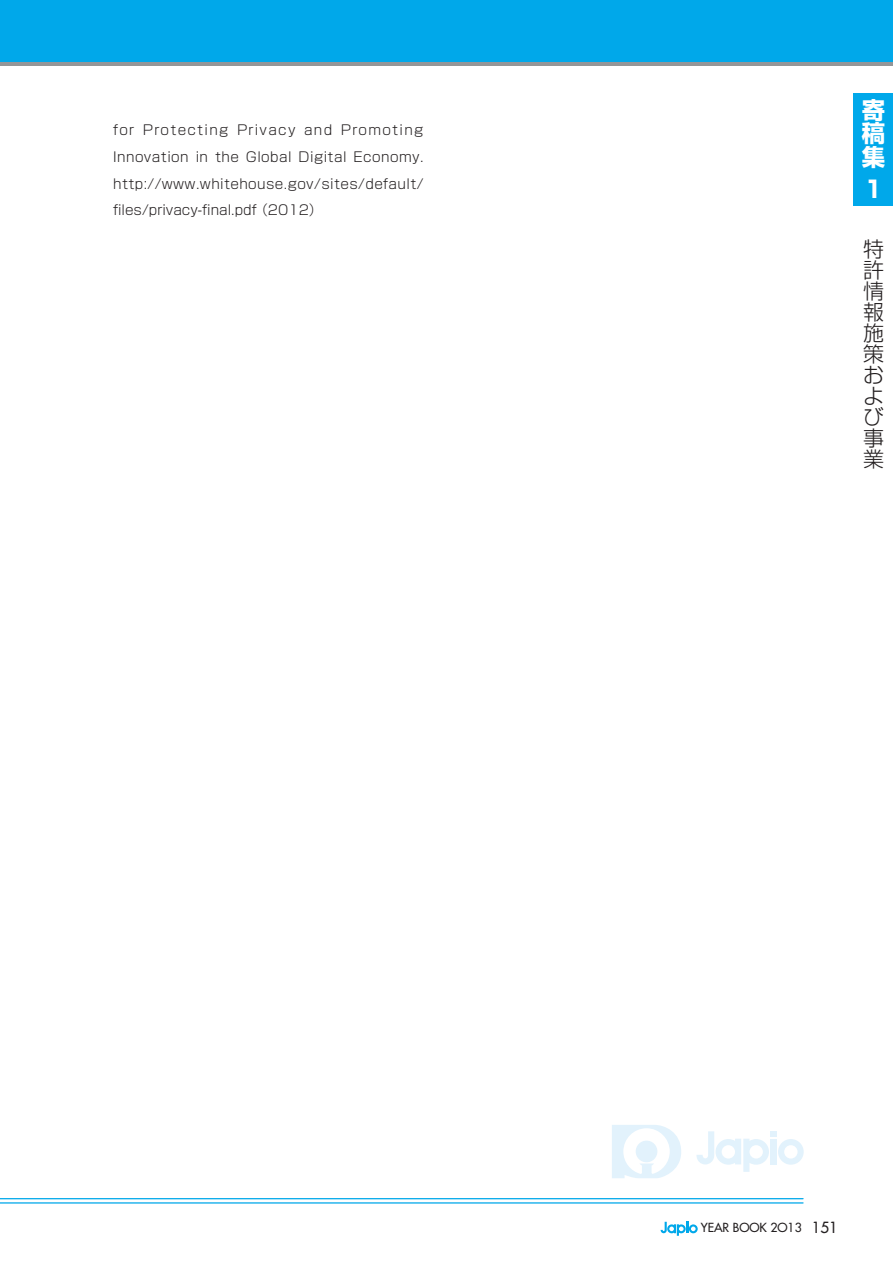
<style>
.page{position:relative;width:893px;height:1263px;background:#fff}
.page>*{position:absolute;margin:0;border:0;box-sizing:border-box;transform-origin:0 0}
.t1{font:700 23.4px/23.4px "Shin Go Pro";color:#fff;text-align:justify}
.t2{font:300 21px/21px "Shin Go Pro";color:#231f20;text-align:justify}
.t3{font:300 13.5px/26.7px "Shin Go Pro";letter-spacing:.03em;color:#231f20;text-align:justify}
.t4{font:500 12.15px "Futura Std";color:#231f20}
.s1{font-size:15px}
</style>
<div class="page">
<div style="left:853px;top:93px;width:40px;height:112px;background:#00a8ea"></div>
<svg style="left:661px;top:1222px;width:37px;height:14px"></svg>
<div style="left:0;top:0;width:893px;height:66px;background:#949698"></div>
<div style="left:0;top:0;width:893px;height:62px;background:#00a8ea"></div>
<hr style="left:0;top:1198px;width:803px;height:1px;background:#00a8ea">
<hr style="left:0;top:1202px;width:803px;height:1px;background:#00a8ea">
<svg style="left:696px;top:1131px;width:108px;height:41px"></svg>
<svg style="left:612px;top:1125px;width:69px;height:53px"></svg>
<p class="t3" style="left:113px;top:115px;width:312px">for Protecting Privacy and Promoting Innovation in the Global Digital Economy. http://www.whitehouse.gov/sites/default/ files/privacy-final.pdf （2012）</p>
<h1 class="t1" style="left:862px;top:96px;width:25px">寄稿集</h1>
<h1 class="t1" style="left:864px;top:174px;width:21px">1</h1>
<h2 class="t2" style="left:863px;top:236px;width:22px">特許情報施策および事業</h2>
<p class="t4" style="left:701px;top:1220px;width:139px">YEAR BOOK 2O13 <span class="s1">151</span></p>
</div>
